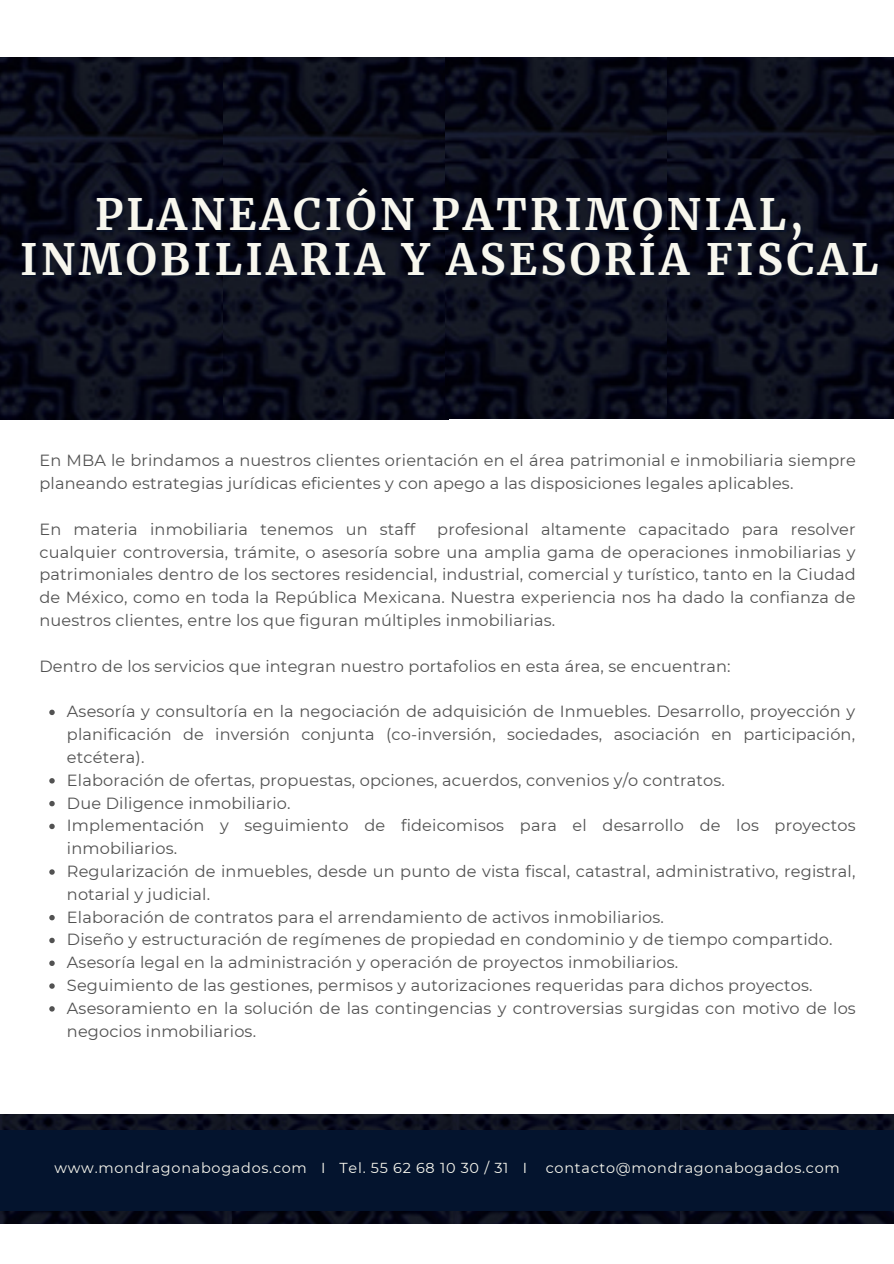
<style>
.page{position:relative;width:894px;height:1264px;background:#fff}
.page>*{position:absolute;margin:0;border:0;box-sizing:border-box;transform-origin:0 0}
.t1{font:700 42.6px/45px "Merriweather";letter-spacing:.08em;color:#f8f7ee;text-align:center}
.t2{font:16.05px/22.8px "Montserrat";letter-spacing:.01em;color:#525252}
.t3{font:14.4px "Montserrat";letter-spacing:.05em;color:#f8f7ee}
</style>
<div class="page">
<svg style="left:49px;top:709px;width:6px;height:6px"></svg>
<svg style="left:49px;top:778px;width:6px;height:5px"></svg>
<svg style="left:49px;top:801px;width:6px;height:5px"></svg>
<svg style="left:49px;top:823px;width:6px;height:6px"></svg>
<svg style="left:49px;top:869px;width:6px;height:5px"></svg>
<svg style="left:49px;top:915px;width:6px;height:5px"></svg>
<svg style="left:49px;top:937px;width:6px;height:6px"></svg>
<svg style="left:49px;top:960px;width:6px;height:6px"></svg>
<svg style="left:49px;top:983px;width:6px;height:5px"></svg>
<svg style="left:49px;top:1006px;width:6px;height:5px"></svg>
<img style="left:222px;top:58px;width:223px;height:361px">
<img style="left:231px;top:1114px;width:449px;height:109px">
<img style="left:0;top:58px;width:222px;height:361px">
<img style="left:0;top:1114px;width:231px;height:109px">
<img style="left:445px;top:58px;width:222px;height:361px">
<img style="left:667px;top:58px;width:226px;height:361px">
<img style="left:680px;top:1114px;width:213px;height:109px">
<div style="left:0;top:1130px;width:893px;height:80px;background:#04142e"></div>
<p class="t1" style="left:20px;top:193px;width:859px">PLANEACIÓN PATRIMONIAL,<br>INMOBILIARIA Y ASESORÍA FISCAL</p>
<p class="t2" style="left:39px;top:449px;width:817px">En MBA le brindamos a nuestros clientes orientación en el área patrimonial e inmobiliaria siempre planeando estrategias jurídicas eficientes y con apego a las disposiciones legales aplicables.</p>
<p class="t2" style="left:39px;top:517px;width:377px">En materia inmobiliaria tenemos un staff</p>
<p class="t2" style="left:39px;top:517px;width:817px;text-align:justify;text-indent:397px">profesional altamente capacitado para resolver cualquier controversia, trámite, o asesoría sobre una amplia gama de operaciones inmobiliarias y patrimoniales dentro de los sectores residencial, industrial, comercial y turístico, tanto en la Ciudad de México, como en toda la República Mexicana. Nuestra experiencia nos ha dado la confianza de nuestros clientes, entre los que figuran múltiples inmobiliarias.</p>
<p class="t2" style="left:39px;top:654px;width:692px">Dentro de los servicios que integran nuestro portafolios en esta área, se encuentran:</p>
<p class="t2" style="left:67px;top:700px;width:789px;text-align:justify">Asesoría y consultoría en la negociación de adquisición de Inmuebles. Desarrollo, proyección y planificación de inversión conjunta (co-inversión, sociedades, asociación en participación, etcétera).</p>
<p class="t2" style="left:67px;top:768px;width:659px">Elaboración de ofertas, propuestas, opciones, acuerdos, convenios y/o contratos.</p>
<p class="t2" style="left:67px;top:791px;width:225px">Due Diligence inmobiliario.</p>
<p class="t2" style="left:67px;top:814px;width:789px">Implementación y seguimiento de fideicomisos para el desarrollo de los proyectos inmobiliarios.</p>
<p class="t2" style="left:67px;top:859px;width:789px">Regularización de inmuebles, desde un punto de vista fiscal, catastral, administrativo, registral, notarial y judicial.</p>
<p class="t2" style="left:67px;top:905px;width:598px">Elaboración de contratos para el arrendamiento de activos inmobiliarios.</p>
<p class="t2" style="left:67px;top:928px;width:767px">Diseño y estructuración de regímenes de propiedad en condominio y de tiempo compartido.</p>
<p class="t2" style="left:67px;top:951px;width:612px">Asesoría legal en la administración y operación de proyectos inmobiliarios.</p>
<p class="t2" style="left:67px;top:973px;width:747px">Seguimiento de las gestiones, permisos y autorizaciones requeridas para dichos proyectos.</p>
<p class="t2" style="left:67px;top:996px;width:790px">Asesoramiento en la solución de las contingencias y controversias surgidas con motivo de los negocios inmobiliarios.</p>
<p class="t3" style="left:54px;top:1159px;width:474px">www.mondragonabogados.com I Tel. 55 62 68 10 30 / 31 I</p>
<p class="t3" style="left:545px;top:1159px;width:295px">contacto@mondragonabogados.com</p>
</div>
